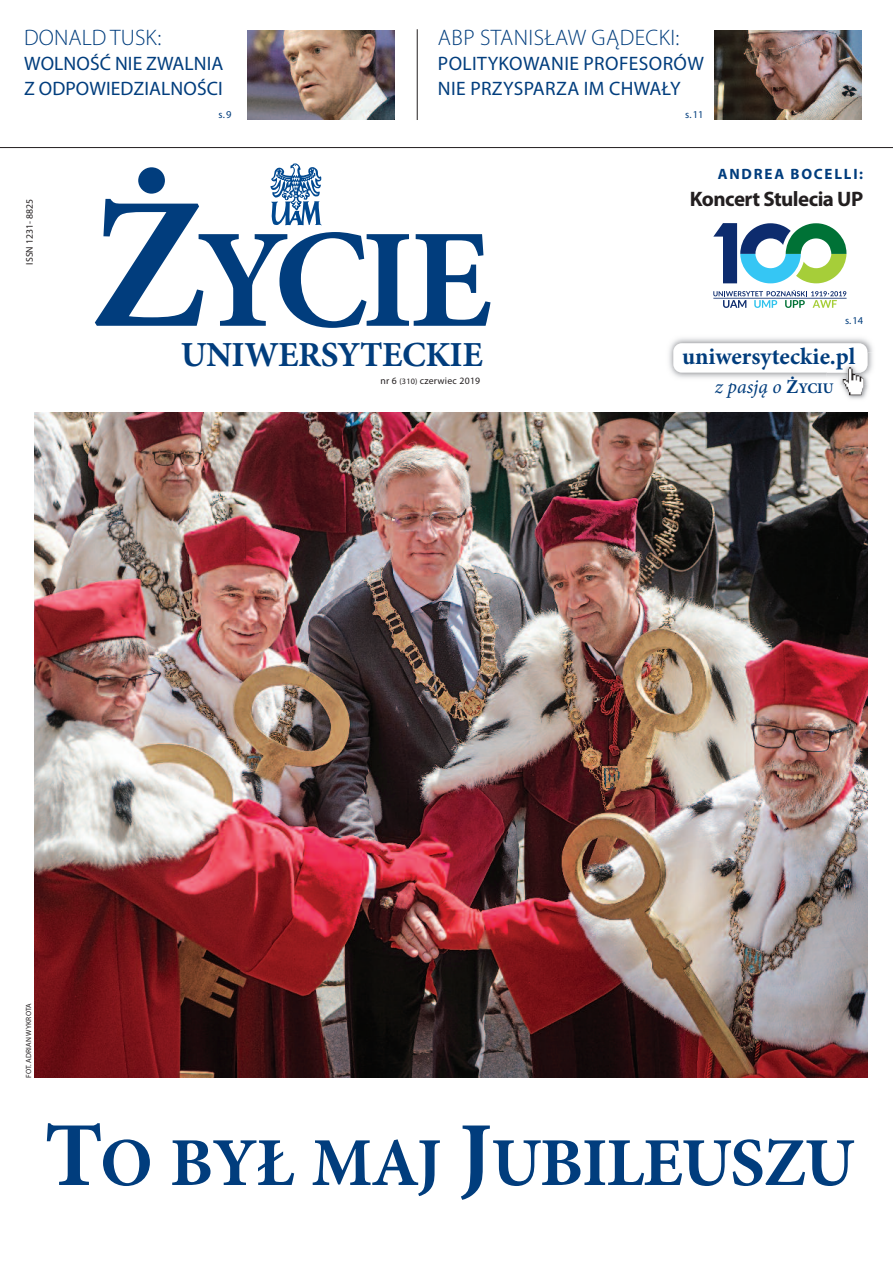
<style>
.page{position:relative;width:893px;height:1263px;background:#fff}
.page>*{position:absolute;margin:0;border:0;box-sizing:border-box;transform-origin:0 0}
.t1{font:700 187.95px "Minion Pro";color:#013d7d}
.t2{font:700 141px "Minion Pro";color:#013d7d}
.t3{font:700 68.7px "Minion Pro";letter-spacing:-.02em;color:#013d7d}
.t4{font:700 35.25px "Minion Pro";letter-spacing:-.015em;color:#013d7d}
.t5{font:700 23.7px "Minion Pro";color:#013d7d}
.t6{font:300 22.5px "Myriad Pro";letter-spacing:.02em;color:#013d7d}
.t7{font:700 21px "Myriad Pro";letter-spacing:-.025em;color:#231f20}
.t8{font:italic 19.65px "Minion Pro";color:#013d7d}
.t9{font:19.5px/24.5px "Myriad Pro";letter-spacing:.005em;color:#013d7d}
.t10{font:700 15px "Myriad Pro";letter-spacing:.12em;color:#013d7d}
.t11{font:10.5px "Myriad Pro";color:#013d7d}
.t12{font:9.75px "Myriad Pro";letter-spacing:.025em;color:#231f20}
.t13{font:9.75px "Myriad Pro";color:#231f20}
.t14{font:7.5px "Myriad Pro";letter-spacing:.02em;color:#231f20}
.s1{font-size:8.25px}
.s2{font-weight:700;font-style:normal}
.s3{font-weight:700;font-style:normal;font-size:14.7px}
.s4{font-size:91.5px}
</style>
<div class="page">
<svg style="left:713px;top:290px;width:134px;height:18px"></svg>
<svg style="left:713px;top:223px;width:133px;height:60px"></svg>
<img style="left:34px;top:413px;width:833px;height:664px">
<svg style="left:271px;top:163px;width:50px;height:63px"></svg>
<img style="left:669px;top:338px;width:204px;height:40px">
<div style="left:673px;top:343px;width:194px;height:30px;background:#fff;border-radius:9px"></div>
<img style="left:827px;top:385px;width:42px;height:31px">
<img style="left:827px;top:413px;width:40px;height:3px">
<img style="left:827px;top:353px;width:46px;height:32px">
<img style="left:827px;top:353px;width:40px;height:20px">
<img style="left:842px;top:367px;width:22px;height:28px">
<hr style="left:0;top:147px;width:893px;height:1px;background:#231f20">
<img style="left:247px;top:30px;width:147px;height:89px">
<img style="left:715px;top:30px;width:147px;height:89px">
<hr style="left:417px;top:29px;width:1px;height:91px;background:#231f20">
<p class="t6" style="left:24px;top:29px;width:139px">DONALD TUSK:</p>
<p class="t9" style="left:24px;top:53px;width:201px">WOLNOŚĆ NIE ZWALNIA<br>Z ODPOWIEDZIALNOŚCI</p>
<p class="t11" style="left:219px;top:111px;width:14px">S.9</p>
<p class="t6" style="left:438px;top:29px;width:243px">ABP STANISŁAW GĄDECKI:</p>
<p class="t9" style="left:438px;top:53px;width:267px">POLITYKOWANIE PROFESORÓW<br>NIE PRZYSPARZA IM CHWAŁY</p>
<p class="t11" style="left:685px;top:111px;width:20px">S.11</p>
<p class="t13" style="left:26px;top:265px;width:67px;rotate:-90deg">ISSN 1231- 8825</p>
<h1 class="t1" style="left:89px;top:195px;width:118px">Ż</h1>
<h3 class="t4" style="left:181px;top:341px;width:303px">UNIWERSYTECKIE</h3>
<h2 class="t2" style="left:196px;top:228px;width:297px">YCIE</h2>
<p class="t12" style="left:380px;top:377px;width:101px">NR 6 <span class="s1">(310)</span> CZERWIEC 2019</p>
<p class="t10" style="left:718px;top:168px;width:147px">AndreA Bocelli:</p>
<p class="t7" style="left:690px;top:191px;width:175px">Koncert Stulecia UP</p>
<p class="t11" style="left:845px;top:316px;width:20px">S.14</p>
<p class="t5" style="left:682px;top:347px;width:175px">UNIWERSYTECKIE.PL</p>
<p class="t8" style="left:715px;top:379px;width:120px">z pasją o <span class="s2">Ż</span><span class="s3">YCIU</span></p>
<p class="t14" style="left:26px;top:1078px;width:76px;rotate:-90deg">FOT. ADRIAN WYKROTA</p>
<h3 class="t3" style="left:44px;top:1137px;width:812px"><span class="s4">T</span>O BYŁ MAJ <span class="s4">J</span>UBILEUSZU</h3>
</div>
